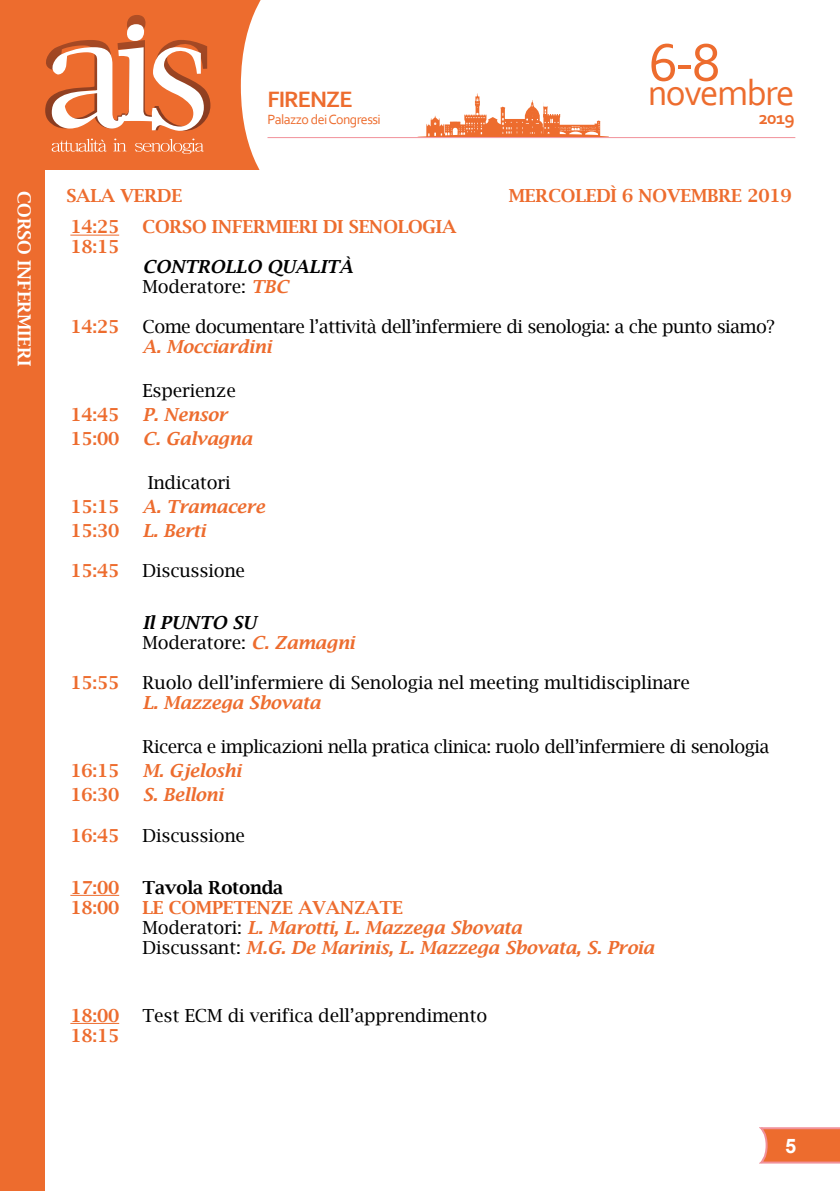
<style>
.page{position:relative;width:840px;height:1191px;background:#fff}
.page>*{position:absolute;margin:0;border:0;box-sizing:border-box;transform-origin:0 0}
.t1{font:55.8px "Corbel";color:#ed6c2e}
.t2{font:37.2px "Corbel";letter-spacing:-.04em;color:#ed6c2e}
.t3{font:700 23.2px "Corbel";letter-spacing:-.04em;color:#ed6c2e}
.t4{font:700 20px "Arial";color:#fff}
.t5{font:700 18.6px "Corbel";color:#ed6c2e}
.t6{font:italic 600 18px/20px "Lucida Bright";letter-spacing:-.01em;color:#ed6c2e}
.t7{font:18px/20px "Lucida Bright";letter-spacing:-.01em;color:#000}
.t8{font:18px "Lucida Bright";letter-spacing:-.03em;color:#000}
.t9{font:600 18px "Lucida Bright";letter-spacing:-.01em;color:#ed6c2e}
.t10{font:italic 600 18px/20px "Lucida Bright";letter-spacing:-.01em;color:#000}
.t11{font:600 18px "Lucida Bright";letter-spacing:-.01em;color:#fff}
.t12{font:600 18px "Lucida Bright";letter-spacing:-.01em;color:#000}
.t13{font:14px "Corbel";letter-spacing:-.04em;color:#ed6c2e}
.s1{font-weight:400;font-style:normal}
.s2{color:#ed6c2e}
.s3{font-weight:600;font-style:italic}
.s4{font-weight:600;font-style:italic;color:#ed6c2e}
.s5{font-style:normal}
.s6{font-weight:400;font-style:normal;color:#000}
</style>
<div class="page">
<svg style="left:0;top:0;width:273px;height:170px;fill:#ed6c2e"></svg>
<svg style="left:43px;top:15px;width:167px;height:116px"></svg>
<svg style="left:113px;top:139px;width:13px;height:12px"></svg>
<svg style="left:52px;top:139px;width:55px;height:13px"></svg>
<svg style="left:135px;top:139px;width:69px;height:15px"></svg>
<svg style="left:759px;top:1127px;width:80px;height:37px;background:#ee7b4b"></svg>
<div style="left:0;top:170px;width:44px;height:1021px;background:#ed6c2e"></div>
<svg style="left:417px;top:93px;width:191px;height:44px"></svg>
<hr style="left:267px;top:137px;width:527px;height:1px;background:#f1919a">
<hr style="left:70px;top:235px;width:49px;height:1px;background:#ed6c2e">
<hr style="left:70px;top:895px;width:49px;height:1px;background:#ed6c2e">
<hr style="left:70px;top:1023px;width:49px;height:1px;background:#ed6c2e">
<p class="t11" style="left:35px;top:191px;width:177px;rotate:90deg">CORSO INFERMIERI</p>
<p class="t3" style="left:267px;top:85px;width:87px">FIRENZE</p>
<p class="t13" style="left:267px;top:110px;width:115px">Palazzo dei Congressi</p>
<h1 class="t1" style="left:648px;top:28px;width:73px">6-8</h1>
<h2 class="t2" style="left:647px;top:70px;width:148px">novembre</h2>
<p class="t5" style="left:758px;top:106px;width:37px">2019</p>
<p class="t9" style="left:66px;top:186px;width:117px">SALA VERDE</p>
<p class="t9" style="left:508px;top:186px;width:284px">MERCOLEDÌ 6 NOVEMBRE 2019</p>
<p class="t9" style="left:70px;top:217px;width:50px">14:25</p>
<p class="t9" style="left:142px;top:217px;width:315px">CORSO INFERMIERI DI SENOLOGIA</p>
<p class="t9" style="left:70px;top:237px;width:50px">18:15</p>
<p class="t10" style="left:142px;top:257px;width:212px">CONTROLLO QUALITÀ<br><span class="s1">Moderatore:</span> <span class="s2">TBC</span></p>
<p class="t9" style="left:70px;top:317px;width:50px">14:25</p>
<p class="t8" style="left:142px;top:317px;width:633px">Come documentare l’attività dell’infermiere di senologia: a che punto siamo?</p>
<p class="t6" style="left:142px;top:337px;width:130px">A. Mocciardini</p>
<p class="t7" style="left:142px;top:381px;width:95px">Esperienze</p>
<p class="t9" style="left:70px;top:405px;width:50px">14:45</p>
<p class="t6" style="left:142px;top:405px;width:86px">P. Nensor</p>
<p class="t9" style="left:70px;top:429px;width:50px">15:00</p>
<p class="t6" style="left:142px;top:429px;width:111px">C. Galvagna</p>
<p class="t7" style="left:148px;top:473px;width:84px">Indicatori</p>
<p class="t9" style="left:70px;top:497px;width:50px">15:15</p>
<p class="t6" style="left:142px;top:497px;width:124px">A. Tramacere</p>
<p class="t9" style="left:70px;top:521px;width:50px">15:30</p>
<p class="t6" style="left:142px;top:521px;width:65px">L. Berti</p>
<p class="t9" style="left:70px;top:561px;width:50px">15:45</p>
<p class="t7" style="left:142px;top:561px;width:104px">Discussione</p>
<p class="t7" style="left:142px;top:613px;width:214px"><span class="s3">Il PUNTO SU<br></span>Moderatore: <span class="s4">C. Zamagni</span></p>
<p class="t9" style="left:70px;top:673px;width:50px">15:55</p>
<p class="t7" style="left:142px;top:673px;width:549px">Ruolo dell’infermiere di Senologia nel meeting multidisciplinare</p>
<p class="t6" style="left:142px;top:693px;width:179px">L. Mazzega Sbovata</p>
<p class="t8" style="left:142px;top:737px;width:628px">Ricerca e implicazioni nella pratica clinica: ruolo dell’infermiere di senologia</p>
<p class="t9" style="left:70px;top:761px;width:50px">16:15</p>
<p class="t6" style="left:142px;top:761px;width:100px">M. Gjeloshi</p>
<p class="t9" style="left:70px;top:784px;width:50px">16:30</p>
<p class="t6" style="left:142px;top:785px;width:82px">S. Belloni</p>
<p class="t9" style="left:70px;top:824px;width:50px">16:45</p>
<p class="t7" style="left:142px;top:825px;width:104px">Discussione</p>
<p class="t9" style="left:70px;top:876px;width:50px">17:00</p>
<p class="t12" style="left:142px;top:876px;width:142px">Tavola Rotonda</p>
<p class="t9" style="left:70px;top:896px;width:50px">18:00</p>
<p class="t6" style="left:142px;top:897px;width:513px"><span class="s5">LE COMPETENZE AVANZATE<br></span><span class="s6">Moderatori:</span> L. Marotti, L. Mazzega Sbovata<br><span class="s6">Discussant:</span> M.G. De Marinis, L. Mazzega Sbovata, S. Proia</p>
<p class="t9" style="left:70px;top:1004px;width:50px">18:00</p>
<p class="t7" style="left:142px;top:1005px;width:346px">Test ECM di verifica dell’apprendimento</p>
<p class="t9" style="left:70px;top:1024px;width:50px">18:15</p>
<p class="t4" style="left:784px;top:1132px;width:13px">5</p>
</div>
